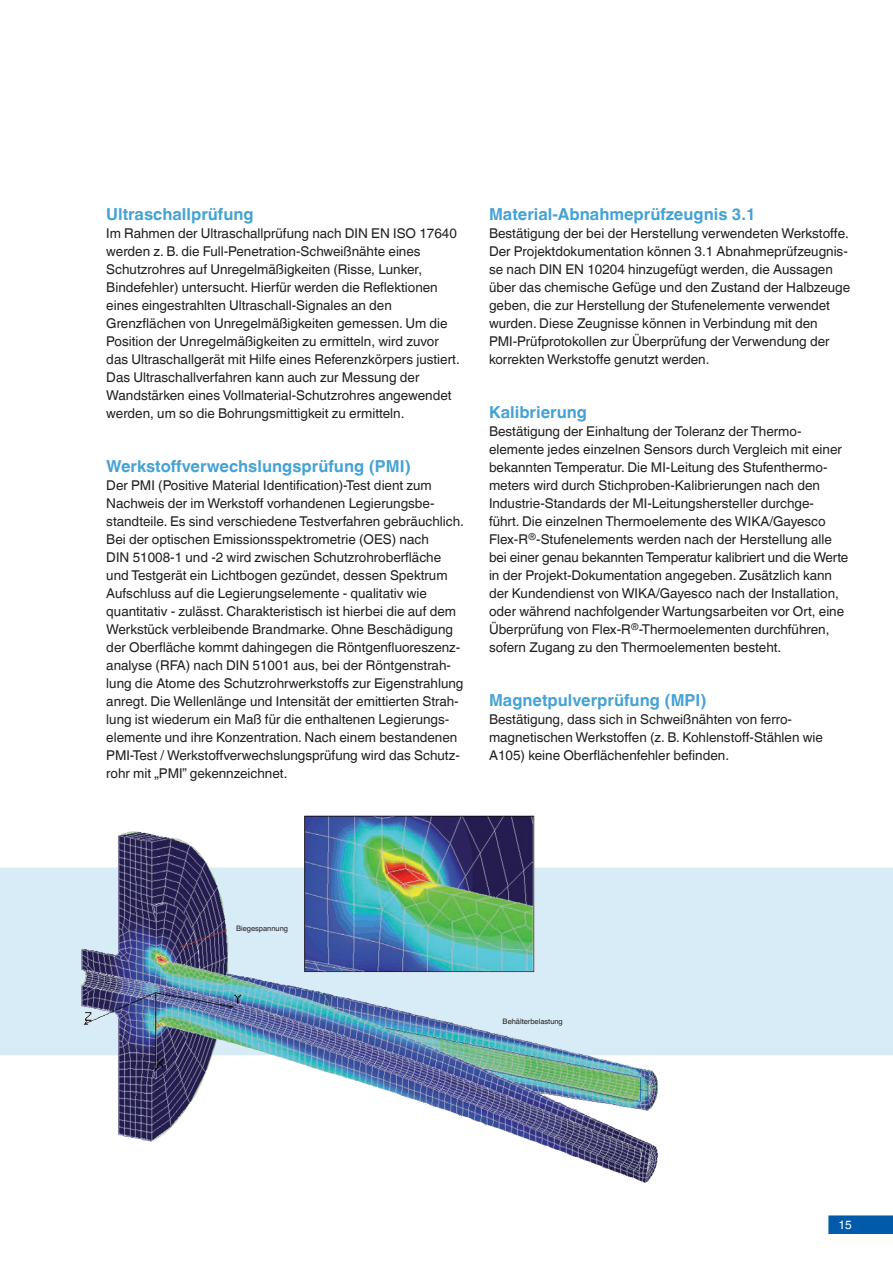
<style>
.page{position:relative;width:893px;height:1263px;background:#fff}
.page>*{position:absolute;margin:0;border:0;box-sizing:border-box;transform-origin:0 0}
.t1{font:700 16.5px "Helvetica World";color:#45a2d4}
.t2{font:13.5px/18px "Helvetica World";color:#231f20}
.t3{font:12px "Helvetica World";color:#fff}
.t4{font:7.5px "Helvetica World";color:#231f20}
</style>
<div class="page">
<svg style="left:828px;top:1215px;width:65px;height:19px"></svg>
<div style="left:0;top:867px;width:893px;height:188px;background:#d8ecf7"></div>
<img style="left:74px;top:815px;width:598px;height:368px">
<p class="t1" style="left:106px;top:205px;width:149px">Ultraschallprüfung</p>
<p class="t2" style="left:106px;top:225px;width:355px">Im Rahmen der Ultraschallprüfung nach DIN EN ISO 17640 werden z. B. die Full-Penetration-Schweißnähte eines Schutzrohres auf Unregelmäßigkeiten (Risse, Lunker, Bindefehler) untersucht. Hierfür werden die Reflektionen eines eingestrahlten Ultraschall-Signales an den Grenzflächen von Unregelmäßigkeiten gemessen. Um die Position der Unregelmäßigkeiten zu ermitteln, wird zuvor das Ultraschallgerät mit Hilfe eines Referenzkörpers justiert.<br>Das Ultraschallverfahren kann auch zur Messung der Wandstärken eines Vollmaterial-Schutzrohres angewendet werden, um so die Bohrungsmittigkeit zu ermitteln.</p>
<p class="t1" style="left:106px;top:457px;width:306px">Werkstoffverwechslungsprüfung (PMI)</p>
<p class="t2" style="left:106px;top:477px;width:359px">Der PMI (Positive Material Identification)-Test dient zum Nachweis der im Werkstoff vorhandenen Legierungsbe&shy;standteile. Es sind verschiedene Testverfahren gebräuchlich.<br>Bei der optischen Emissionsspektrometrie (OES) nach<br>DIN 51008-1 und -2 wird zwischen Schutzrohroberfläche und Testgerät ein Lichtbogen gezündet, dessen Spektrum Aufschluss auf die Legierungselemente - qualitativ wie quantitativ - zulässt. Charakteristisch ist hierbei die auf dem Werkstück verbleibende Brandmarke. Ohne Beschädigung der Oberfläche kommt dahingegen die Röntgenfluoreszenz&shy;analyse (RFA) nach DIN 51001 aus, bei der Röntgenstrah&shy;lung die Atome des Schutzrohrwerkstoffs zur Eigenstrahlung anregt. Die Wellenlänge und Intensität der emittierten Strah&shy;lung ist wiederum ein Maß für die enthaltenen Legierungs&shy;elemente und ihre Konzentration. Nach einem bestandenen PMI-Test / Werkstoffverwechslungsprüfung wird das Schutz&shy;rohr mit „PMI” gekennzeichnet.</p>
<p class="t1" style="left:489px;top:205px;width:268px">Material-Abnahmeprüfzeugnis 3.1</p>
<p class="t2" style="left:489px;top:225px;width:363px">Bestätigung der bei der Herstellung verwendeten Werkstoffe.<br>Der Projektdokumentation können 3.1 Abnahmeprüfzeugnis&shy;se nach DIN EN 10204 hinzugefügt werden, die Aussagen über das chemische Gefüge und den Zustand der Halbzeuge geben, die zur Herstellung der Stufenelemente verwendet wurden. Diese Zeugnisse können in Verbindung mit den PMI-Prüfprotokollen zur Überprüfung der Verwendung der korrekten Werkstoffe genutzt werden.</p>
<p class="t1" style="left:489px;top:403px;width:99px">Kalibrierung</p>
<p class="t2" style="left:489px;top:423px;width:361px">Bestätigung der Einhaltung der Toleranz der Thermo&shy;elemente jedes einzelnen Sensors durch Vergleich mit einer bekannten Temperatur. Die MI-Leitung des Stufenthermo&shy;meters wird durch Stichproben-Kalibrierungen nach den Industrie-Standards der MI-Leitungshersteller durchge-<br>führt. Die einzelnen Thermoelemente des WIKA/Gayesco Flex-R<sup>®</sup>-Stufenelements werden nach der Herstellung alle bei einer genau bekannten Temperatur kalibriert und die Werte in der Projekt-Dokumentation angegeben. Zusätzlich kann der Kundendienst von WIKA/Gayesco nach der Installation, oder während nachfolgender Wartungsarbeiten vor Ort, eine Überprüfung von Flex-R<sup>®</sup>-Thermoelementen durchführen, sofern Zugang zu den Thermoelementen besteht.</p>
<p class="t1" style="left:489px;top:691px;width:219px">Magnetpulverprüfung (MPI)</p>
<p class="t2" style="left:489px;top:711px;width:335px">Bestätigung, dass sich in Schweißnähten von ferro&shy;magnetischen Werkstoffen (z. B. Kohlenstoff-Stählen wie<br>A105) keine Oberflächenfehler befinden.</p>
<p class="t4" style="left:236px;top:924px;width:54px">Biegespannung</p>
<p class="t4" style="left:503px;top:1017px;width:62px">Behälterbelastung</p>
<p class="t3" style="left:838px;top:1218px;width:15px">15</p>
</div>
